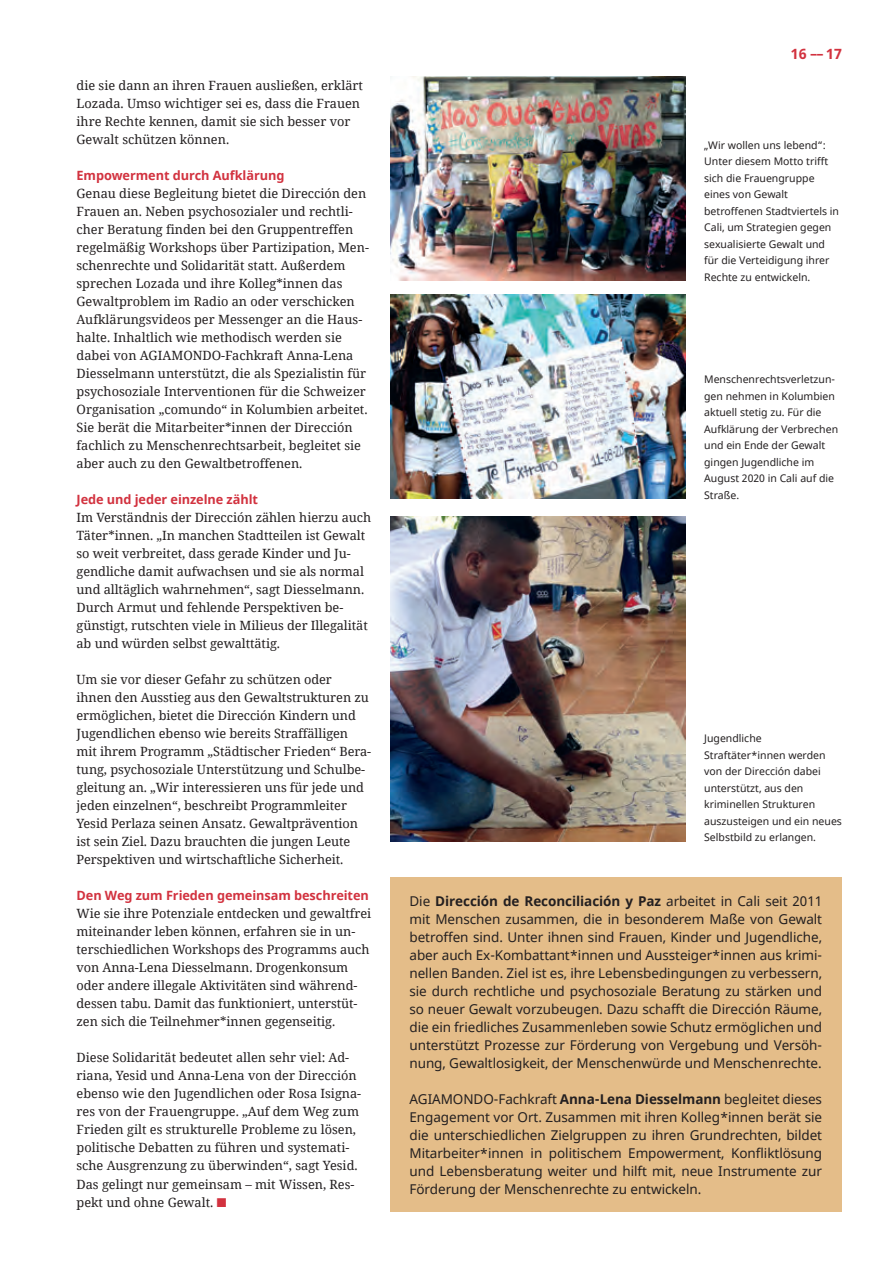
<style>
.page{position:relative;width:893px;height:1263px;background:#fff}
.page>*{position:absolute;margin:0;border:0;box-sizing:border-box;transform-origin:0 0}
.t1{font:700 14.25px "Noto Sans";color:#d2323f}
.t2{font:13.5px/18px "Noto Sans";letter-spacing:-.005em;color:#231f20;text-align:justify}
.t3{font:12.75px/18px "Noto Serif";letter-spacing:-.005em;color:#231f20}
.t4{font:700 12.75px "Noto Sans";letter-spacing:-.005em;color:#d2323f}
.t5{font:10.5px/16.5px "Noto Sans";color:#231f20}
.s1{color:#d2323f}
.s2{font-weight:700}
</style>
<div class="page">
<div style="left:390px;top:877px;width:452px;height:335px;background:#e4bd89"></div>
<img style="left:390px;top:77px;width:295px;height:204px">
<img style="left:390px;top:295px;width:295px;height:204px">
<img style="left:390px;top:517px;width:295px;height:324px">
<p class="t3" style="left:77px;top:76px;width:288px">die sie dann an ihren Frauen ausließen, erklärt Lozada. Umso wichtiger sei es, dass die Frauen ihre Rechte kennen, damit sie sich besser vor Gewalt schützen können.</p>
<p class="t4" style="left:77px;top:167px;width:209px">Empowerment durch Aufklärung</p>
<p class="t3" style="left:77px;top:184px;width:294px">Genau diese Begleitung bietet die Dirección den Frauen an. Neben psychosozialer und rechtli&shy;cher Beratung finden bei den Gruppentreffen regelmäßig Workshops über Partizipation, Men&shy;schenrechte und Solidarität statt. Außerdem sprechen Lozada und ihre Kolleg*innen das Gewaltproblem im Radio an oder verschicken Aufklärungsvideos per Messenger an die Haus&shy;halte. Inhaltlich wie methodisch werden sie dabei von AGIAMONDO-Fachkraft Anna-Lena Diesselmann unterstützt, die als Spezialistin für psychosoziale Interventionen für die Schweizer Organisation „comundo“ in Kolumbien arbeitet.<br>Sie berät die Mitarbeiter*innen der Dirección fachlich zu Menschenrechtsarbeit, begleitet sie aber auch zu den Gewaltbetroffenen.</p>
<p class="t4" style="left:77px;top:491px;width:183px">Jede und jeder einzelne zählt</p>
<p class="t3" style="left:77px;top:508px;width:296px">Im Verständnis der Dirección zählen hierzu auch Täter*innen. „In manchen Stadtteilen ist Gewalt so weit verbreitet, dass gerade Kinder und Ju&shy;gendliche damit aufwachsen und sie als normal und alltäglich wahrnehmen“, sagt Diesselmann.<br>Durch Armut und fehlende Perspektiven be&shy;günstigt, rutschten viele in Milieus der Illegalität ab und würden selbst gewalttätig.</p>
<p class="t3" style="left:77px;top:670px;width:296px">Um sie vor dieser Gefahr zu schützen oder<br>ihnen den Ausstieg aus den Gewaltstrukturen zu ermöglichen, bietet die Dirección Kindern und Jugendlichen ebenso wie bereits Straffälligen mit ihrem Programm „Städtischer Frieden“ Bera&shy;tung, psychosoziale Unterstützung und Schulbe&shy;gleitung an. „Wir interessieren uns für jede und jeden einzelnen“, beschreibt Programmleiter Yesid Perlaza seinen Ansatz. Gewaltprävention ist sein Ziel. Dazu brauchten die jungen Leute Perspektiven und wirtschaftliche Sicherheit.</p>
<p class="t4" style="left:77px;top:887px;width:294px">Den Weg zum Frieden gemeinsam beschreiten</p>
<p class="t3" style="left:77px;top:904px;width:296px">Wie sie ihre Potenziale entdecken und gewaltfrei miteinander leben können, erfahren sie in un&shy;terschiedlichen Workshops des Programms auch von Anna-Lena Diesselmann. Drogenkonsum oder andere illegale Aktivitäten sind während&shy;dessen tabu. Damit das funktioniert, unterstüt&shy;zen sich die Teilnehmer*innen gegenseitig.</p>
<p class="t3" style="left:77px;top:1048px;width:286px">Diese Solidarität bedeutet allen sehr viel: Ad&shy;riana, Yesid und Anna-Lena von der Dirección ebenso wie den Jugendlichen oder Rosa Isigna&shy;res von der Frauengruppe. „Auf dem Weg zum Frieden gilt es strukturelle Probleme zu lösen, politische Debatten zu führen und systemati&shy;sche Ausgrenzung zu überwinden“, sagt Yesid.<br>Das gelingt nur gemeinsam – mit Wissen, Res&shy;pekt und ohne Gewalt. <span class="s1">■</span></p>
<p class="t1" style="left:791px;top:43px;width:53px">16 –– 17</p>
<p class="t5" style="left:704px;top:137px;width:136px">„Wir wollen uns lebend“:<br>Unter diesem Motto trifft sich die Frauengruppe eines von Gewalt betroffenen Stadtviertels in<br>Cali, um Strategien gegen sexualisierte Gewalt und für die Verteidigung ihrer<br>Rechte zu entwickeln.</p>
<p class="t5" style="left:704px;top:372px;width:135px">Menschenrechtsverletzun&shy;gen nehmen in Kolumbien aktuell stetig zu. Für die<br>Aufklärung der Verbrechen und ein Ende der Gewalt gingen Jugendliche im<br>August 2020 in Cali auf die<br>Straße.</p>
<p class="t5" style="left:704px;top:731px;width:139px">Jugendliche<br>Straftäter*innen werden von der Dirección dabei unterstützt, aus den kriminellen Strukturen auszusteigen und ein neues<br>Selbstbild zu erlangen.</p>
<p class="t2" style="left:409px;top:892px;width:414px">Die <span class="s2">Dirección de Reconciliación y Paz</span> arbeitet in Cali seit 2011 mit Menschen zusammen, die in besonderem Maße von Gewalt betroffen sind. Unter ihnen sind Frauen, Kinder und Jugendliche, aber auch Ex-Kombattant*innen und Aussteiger*innen aus krimi&shy;nellen Banden. Ziel ist es, ihre Lebensbedingungen zu verbessern, sie durch rechtliche und psychosoziale Beratung zu stärken und so neuer Gewalt vorzubeugen. Dazu schafft die Dirección Räume, die ein friedliches Zusammenleben sowie Schutz ermöglichen und unterstützt Prozesse zur Förderung von Vergebung und Versöh&shy;nung, Gewaltlosigkeit, der Menschenwürde und Menschenrechte.</p>
<p class="t2" style="left:409px;top:1090px;width:414px">AGIAMONDO-Fachkraft <span class="s2">Anna-Lena Diesselmann</span> begleitet dieses Engagement vor Ort. Zusammen mit ihren Kolleg*innen berät sie die unterschiedlichen Zielgruppen zu ihren Grundrechten, bildet Mitarbeiter*innen in politischem Empowerment, Konfliktlösung und Lebensberatung weiter und hilft mit, neue Instrumente zur Förderung der Menschenrechte zu entwickeln.</p>
</div>
